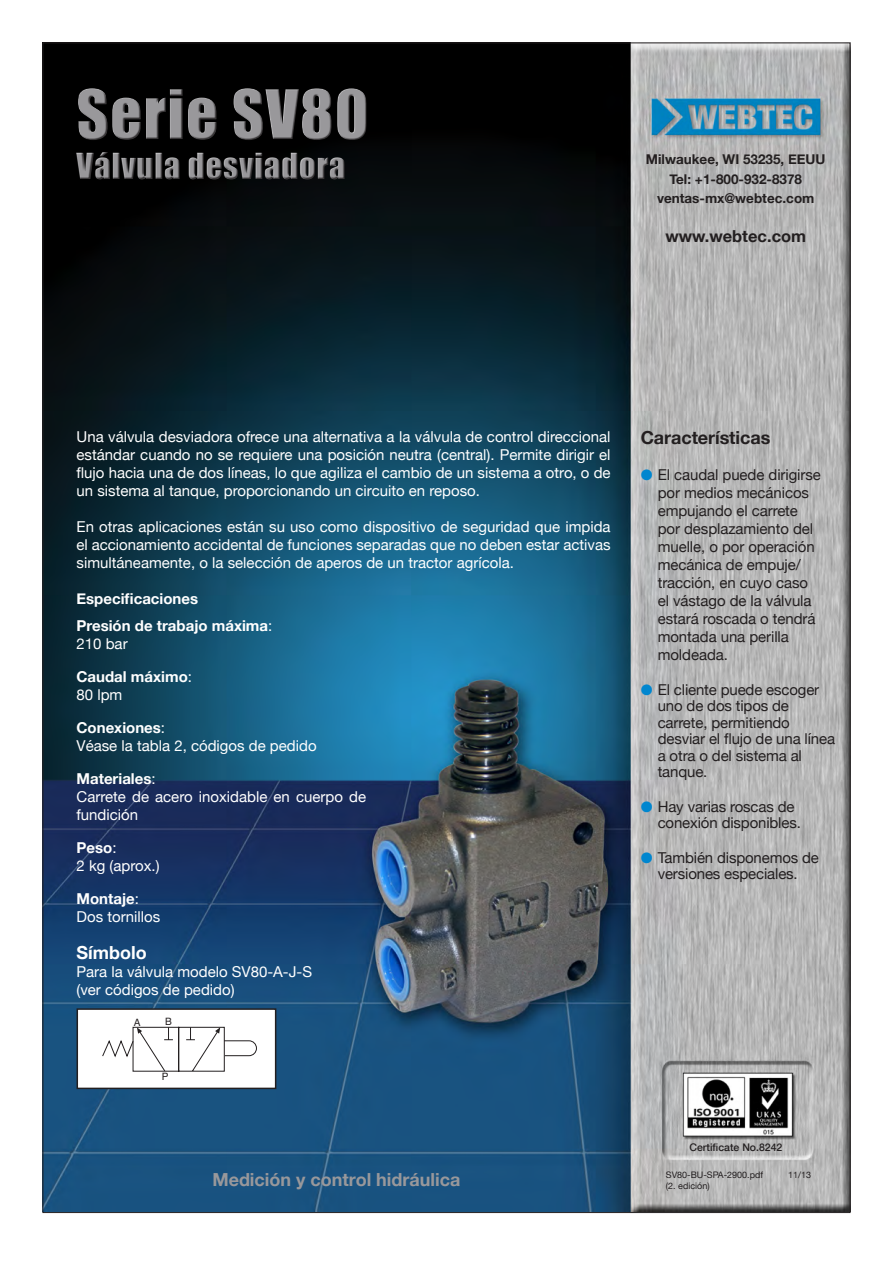
<style>
.page{position:relative;width:893px;height:1263px;background:#fff}
.page>*{position:absolute;margin:0;border:0;box-sizing:border-box;transform-origin:0 0}
.t1{font:63px "Impact";letter-spacing:.02em;color:#99989b}
.t2{font:33px "Impact";letter-spacing:.02em;color:#99989b}
.t3{font:700 18px "Helvetica Neue";color:#99989b}
.t4{font:700 18px "Helvetica Neue";letter-spacing:-.005em;color:#231f20}
.t5{font:700 18px "Helvetica Neue";color:#fff}
.t6{font:700 16.5px "Helvetica Neue";color:#231f20}
.t7{font:15px/18px "Helvetica Neue";color:#fff;text-align:justify}
.t8{font:15px/18px "Helvetica Neue";letter-spacing:-.005em;color:#231f20}
.t9{font:700 15px "Helvetica Neue";color:#fff}
.t10{font:700 13.5px "Helvetica Neue";color:#231f20}
.t11{font:500 10.5px "Helvetica Neue";color:#231f20}
.t12{font:10.2px "Helvetica";color:#231f20}
.t13{font:9px "Helvetica Neue";color:#231f20}
.s1{font-weight:400}
.s2{color:#0086cf}
</style>
<div class="page">
<img style="left:45px;top:45px;width:803px;height:1166px">
<div style="left:74px;top:86px;width:290px;height:94px;background:#fff;opacity:.75"></div>
<div style="left:79px;top:88px;width:289px;height:92px;background:#231f20;opacity:.75"></div>
<div style="left:77px;top:1009px;width:199px;height:79px;background:#fff"></div>
<svg style="left:102px;top:1027px;width:155px;height:45px"></svg>
<div style="left:77px;top:1008px;width:199px;height:81px;border:2px solid #231f20"></div>
<h1 class="t1" style="left:77px;top:66px;width:294px">Serie SV80</h1>
<h2 class="t2" style="left:77px;top:140px;width:271px">Válvula desviadora</h2>
<p class="t10" style="left:646px;top:149px;width:181px">Milwaukee, WI 53235, EEUU</p>
<p class="t10" style="left:669px;top:168px;width:134px">Tel: +1-800-932-8378</p>
<p class="t10" style="left:657px;top:188px;width:159px">ventas-mx@webtec.com</p>
<p class="t6" style="left:665px;top:223px;width:142px">www.webtec.com</p>
<p class="t7" style="left:77px;top:428px;width:536px">Una válvula desviadora ofrece una alternativa a la válvula de control direccional estándar cuando no se requiere una posición neutra (central). Permite dirigir el flujo hacia una de dos líneas, lo que agiliza el cambio de un sistema a otro, o de un sistema al tanque, proporcionando un circuito en reposo.</p>
<p class="t7" style="left:77px;top:518px;width:536px">En otras aplicaciones están su uso como dispositivo de seguridad que impida el accionamiento accidental de funciones separadas que no deben estar activas simultáneamente, o la selección de aperos de un tractor agrícola.</p>
<p class="t9" style="left:77px;top:587px;width:123px">Especificaciones</p>
<p class="t9" style="left:77px;top:614px;width:197px">Presión de trabajo máxima<span class="s1">:</span></p>
<p class="t7" style="left:77px;top:635px;width:53px">210 bar</p>
<p class="t9" style="left:77px;top:665px;width:117px">Caudal máximo<span class="s1">:</span></p>
<p class="t7" style="left:77px;top:686px;width:47px">80 lpm</p>
<p class="t9" style="left:77px;top:716px;width:90px">Conexiones<span class="s1">:</span></p>
<p class="t7" style="left:77px;top:737px;width:242px">Véase la tabla 2, códigos de pedido</p>
<p class="t9" style="left:77px;top:767px;width:81px">Materiales<span class="s1">:</span></p>
<p class="t7" style="left:77px;top:788px;width:291px">Carrete de acero inoxidable en cuerpo de fundición</p>
<p class="t9" style="left:77px;top:836px;width:42px">Peso<span class="s1">:</span></p>
<p class="t7" style="left:77px;top:857px;width:85px">2 kg (aprox.)</p>
<p class="t9" style="left:77px;top:887px;width:64px">Montaje<span class="s1">:</span></p>
<p class="t7" style="left:77px;top:908px;width:85px">Dos tornillos</p>
<p class="t5" style="left:77px;top:938px;width:72px">Símbolo</p>
<p class="t7" style="left:77px;top:963px;width:237px">Para la válvula modelo SV80-A-J-S</p>
<p class="t7" style="left:77px;top:981px;width:160px">(ver códigos de pedido)</p>
<p class="t12" style="left:134px;top:1014px;width:8px">A</p>
<p class="t12" style="left:165px;top:1014px;width:8px">B</p>
<p class="t12" style="left:162px;top:1069px;width:8px">P</p>
<p class="t3" style="left:212px;top:1166px;width:250px">Medición y control hidráulica</p>
<p class="t4" style="left:641px;top:424px;width:131px">Características</p>
<p class="t8" style="left:658px;top:467px;width:165px;text-indent:-17px"><span class="s2">●</span> El caudal puede dirigirse por medios mecánicos empujando el carrete por desplazamiento del muelle, o por operación mecánica de empuje/ tracción, en cuyo caso el vástago de la válvula estará roscada o tendrá montada una perilla moldeada.</p>
<p class="t8" style="left:658px;top:682px;width:179px;line-height:16.5px;text-indent:-17px"><span class="s2">●</span> El cliente puede escoger uno de dos tipos de carrete, permitiendo desviar el flujo de una línea a otra o del sistema al tanque.</p>
<p class="t8" style="left:658px;top:799px;width:145px;line-height:16.5px;text-indent:-17px"><span class="s2">●</span> Hay varias roscas de conexión disponibles.</p>
<p class="t8" style="left:641px;top:850px;width:180px;line-height:16.5px;text-align:center"><span class="s2">●</span> También disponemos de versiones especiales.</p>
<p class="t11" style="left:689px;top:1139px;width:94px">Certificate No.8242</p>
<p class="t13" style="left:666px;top:1168px;width:99px">SV80-BU-SPA-2900.pdf</p>
<p class="t13" style="left:788px;top:1168px;width:25px">11/13</p>
<p class="t13" style="left:666px;top:1179px;width:45px">(2. edición)</p>
</div>
